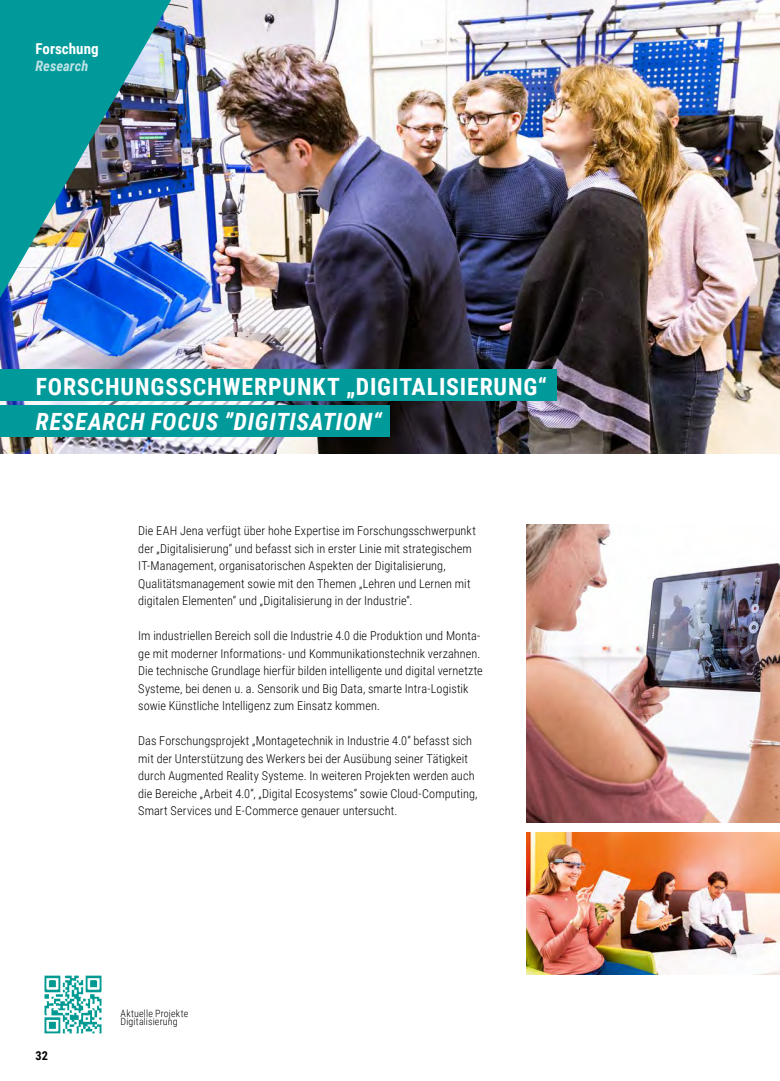
<style>
.page{position:relative;width:780px;height:1081px;background:#fff}
.page>*{position:absolute;margin:0;border:0;box-sizing:border-box;transform-origin:0 0}
.t1{font:700 23.75px "Roboto Condensed";letter-spacing:.035em;color:#fff}
.t2{font:italic 700 23.75px "Roboto Condensed";letter-spacing:.035em;color:#fff}
.t3{font:700 15px "Roboto Condensed";letter-spacing:.005em;color:#fff}
.t4{font:italic 700 14.38px "Roboto Condensed";letter-spacing:.005em;color:#bee2e3}
.t5{font:300 12.25px/17.5px "Roboto Condensed";letter-spacing:.005em;color:#000}
.t6{font:700 12.25px "Roboto Condensed";color:#000}
.t7{font:300 10px/8.8px "Roboto Condensed";letter-spacing:.015em;color:#000}
</style>
<div class="page">
<img style="left:526px;top:833px;width:253px;height:141px">
<hr style="left:779px;top:833px;width:1px;height:141px;background:#eff0f1">
<img style="left:526px;top:524px;width:254px;height:298px">
<img style="left:177px;top:0;width:603px;height:454px">
<img style="left:0;top:0;width:177px;height:454px">
<div style="left:0;top:405px;width:390px;height:32px;background:#009a9b"></div>
<div style="left:0;top:369px;width:556px;height:32px;background:#009a9b"></div>
<img style="left:44px;top:975px;width:58px;height:59px">
<p class="t3" style="left:35px;top:38px;width:65px">Forschung</p>
<p class="t4" style="left:35px;top:56px;width:54px">Research</p>
<h1 class="t1" style="left:36px;top:370px;width:512px">FORSCHUNGSSCHWERPUNKT „DIGITALISIERUNG“</h1>
<h1 class="t2" style="left:36px;top:405px;width:347px">RESEARCH FOCUS ”DIGITISATION“</h1>
<p class="t5" style="left:138px;top:521px;width:339px">Die EAH Jena verfügt über hohe Expertise im Forschungsschwerpunkt der „Digitalisierung“ und befasst sich in erster Linie mit strategischem IT-Management, organisatorischen Aspekten der Digitalisierung, Qualitätsmanagement sowie mit den Themen „Lehren und Lernen mit digitalen Elementen“ und „Digitalisierung in der Industrie“.</p>
<p class="t5" style="left:138px;top:626px;width:346px">Im industriellen Bereich soll die Industrie 4.0 die Produktion und Monta&shy;ge mit moderner Informations- und Kommunikationstechnik verzahnen.<br>Die technische Grundlage hierfür bilden intelligente und digital vernetzte Systeme, bei denen u. a. Sensorik und Big Data, smarte Intra-Logistik sowie Künstliche Intelligenz zum Einsatz kommen.</p>
<p class="t5" style="left:138px;top:731px;width:341px">Das Forschungsprojekt „Montagetechnik in Industrie 4.0“ befasst sich mit der Unterstützung des Werkers bei der Ausübung seiner Tätigkeit durch Augmented Reality Systeme. In weiteren Projekten werden auch die Bereiche „Arbeit 4.0“, „Digital Ecosystems“ sowie Cloud-Computing, Smart Services und E-Commerce genauer untersucht.</p>
<p class="t6" style="left:35px;top:1047px;width:14px">32</p>
<p class="t7" style="left:120px;top:1008px;width:69px">Aktuelle Projekte<br>Digitalisierung</p>
</div>
